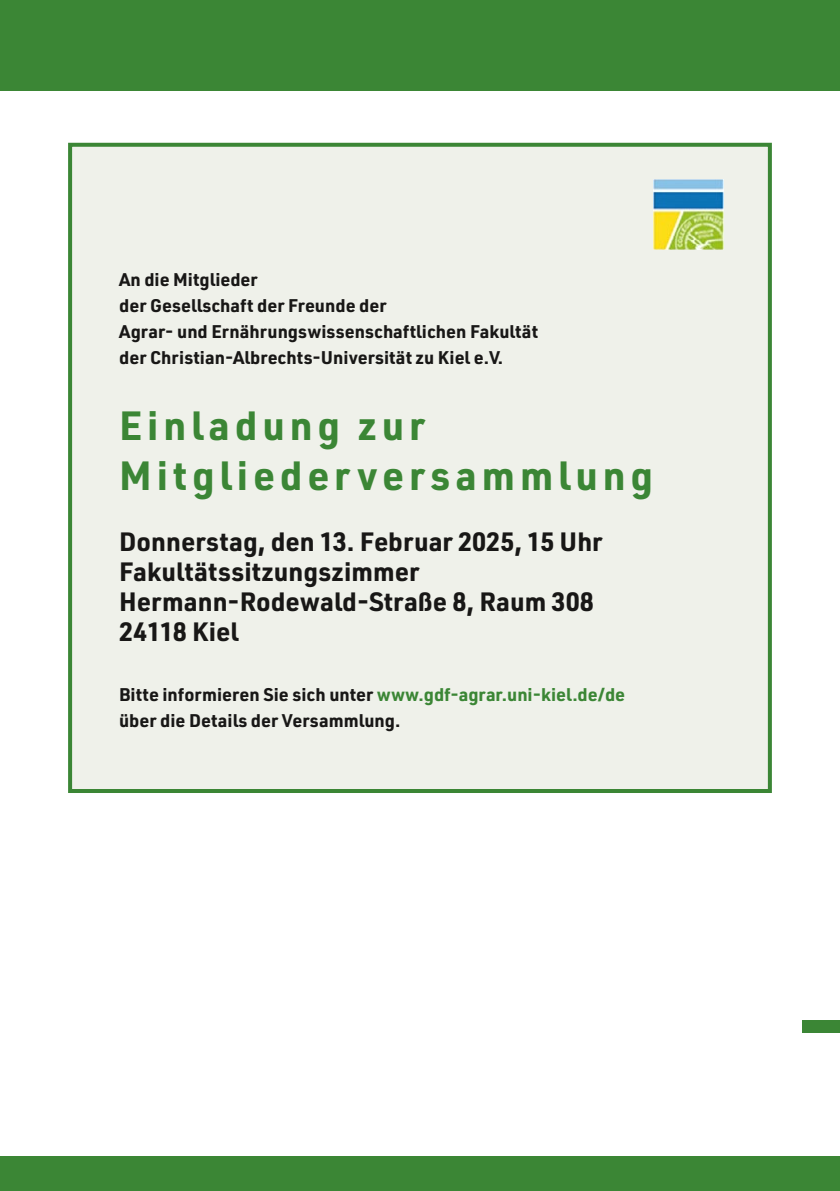
<style>
.page{position:relative;width:840px;height:1191px;background:#fff}
.page>*{position:absolute;margin:0;border:0;box-sizing:border-box;transform-origin:0 0}
.Fließtext_DIN_Flatte{font:700 40px "URWDIN";letter-spacing:.12em;color:#3b8635}
.Fließtext_DIN_Flatte-2{font:700 26px/30px "URWDIN";color:#181716}
.Fließtext_DIN_Flatte-3{font:700 18px/26px "URWDIN";color:#181716}
.s1{color:#3b8635}
</style>
<div class="page">
<div style="left:0;top:0;width:839px;height:91px;background:#3b8635"></div>
<div style="left:0;top:1157px;width:839px;height:34px;background:#3b8635"></div>
<div style="left:802px;top:1020px;width:37px;height:13px;background:#3b8635"></div>
<div style="left:68px;top:143px;width:703px;height:650px;background:#eff1ea;border:4px solid #3b8635"></div>
<img style="left:653px;top:179px;width:69px;height:70px">
<p class="Fließtext_DIN_Flatte-3" style="left:119px;top:265px;width:269px">An die Mitglieder<br>der Gesellschaft der Freunde der</p>
<p class="Fließtext_DIN_Flatte-3" style="left:119px;top:317px;width:420px">Agrar- und Ernährungswissenschaftlichen Fakultät</p>
<p class="Fließtext_DIN_Flatte-3" style="left:119px;top:343px;width:385px">der Christian-Albrechts-Universität zu Kiel e.V.</p>
<p class="Fließtext_DIN_Flatte" style="left:119px;top:398px;width:307px">Einladung zur</p>
<p class="Fließtext_DIN_Flatte" style="left:119px;top:448px;width:535px">Mitgliederversammlung</p>
<p class="Fließtext_DIN_Flatte-2" style="left:119px;top:526px;width:484px">Donnerstag, den 13. Februar 2025, 15 Uhr<br>Fakultätssitzungszimmer<br>Hermann-Rodewald-Straße 8, Raum 308<br>24118 Kiel</p>
<p class="Fließtext_DIN_Flatte-3" style="left:119px;top:680px;width:507px">Bitte informieren Sie sich unter <span class="s1">www.gdf-agrar.uni-kiel.de/de</span></p>
<p class="Fließtext_DIN_Flatte-3" style="left:119px;top:706px;width:282px">über die Details der Versammlung.</p>
</div>
